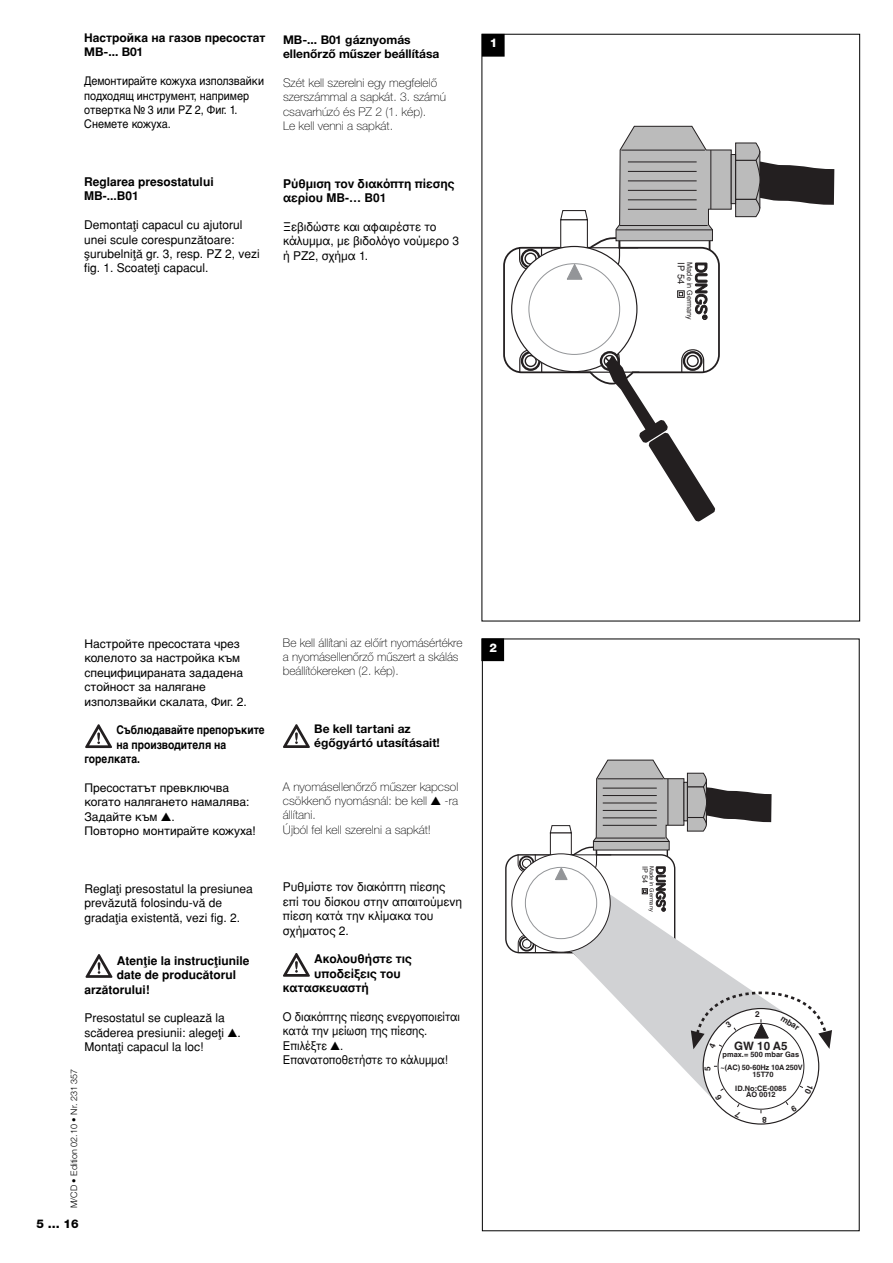
<style>
.page{position:relative;width:893px;height:1263px;background:#fff}
.page>*{position:absolute;margin:0;border:0;box-sizing:border-box;transform-origin:0 0}
.t1{font:100 12px/14.4px "Helvetica Neue CE";color:#000}
.t2{font:12px/14.4px "Pannonica";color:#000}
.t3{font:12px/14.4px "Helvetica Cyr Upright";color:#000}
.t4{font:12px/14.4px "Nimbus San LGR";color:#000}
.t5{font:12px/14.4px "Helvetica Cyr Upright";color:#000;scale:.9 1}
.t6{font:12px/14.4px "Nimbus San LGR";color:#000;scale:.94 1}
.t7{font:700 12px/14.4px "Helvetica Neue CE";color:#000}
.t8{font:700 12px/14.4px "Pannonica";color:#000}
.t9{font:700 12px/14.4px "Nimbus San LGR";color:#000}
.t10{font:700 12px "Helvetica Cyr";color:#000;scale:.86 1}
.t11{font:700 12px "Helvetica Cyr";color:#000}
.t12{font:800 12px "Helvetica Neue LT Std";color:#000}
.t13{font:800 12px "Helvetica Neue LT Std";color:#fff}
.t14{font:700 11.55px "Helvetica";color:#231f20}
.t15{font:9.3px "Helvetica";color:#231f20}
.t16{font:300 9px "Helvetica Neue LT Std";color:#000}
.t17{font:700 8.25px "Helvetica";color:#231f20}
.t18{font:700 7.35px/13.5px "Helvetica";color:#231f20}
.t19{font:7.35px "Helvetica";color:#231f20}
.t20{font:7.2px "Helvetica";color:#231f20}
.t21{font:5.7px "Helvetica";color:#231f20}
</style>
<div class="page">
<div style="left:482px;top:34px;width:22px;height:22px;background:#000"></div>
<div style="left:482px;top:639px;width:21px;height:22px;background:#000"></div>
<div style="left:481px;top:639px;width:23px;height:22px;border:1px solid #000"></div>
<svg style="left:85px;top:724px;width:27px;height:24px"></svg>
<svg style="left:283px;top:724px;width:27px;height:24px"></svg>
<svg style="left:85px;top:954px;width:27px;height:24px"></svg>
<svg style="left:283px;top:953px;width:27px;height:24px"></svg>
<svg style="left:503px;top:125px;width:358px;height:400px"></svg>
<svg style="left:731px;top:154px;width:4px;height:50px"></svg>
<svg style="left:583px;top:963px;width:168px;height:112px;fill:#d1d2d4"></svg>
<svg style="left:505px;top:759px;width:267px;height:204px"></svg>
<svg style="left:683px;top:782px;width:4px;height:39px"></svg>
<svg style="left:690px;top:990px;width:142px;height:128px"></svg>
<p class="t11" style="left:84px;top:33px;width:183px">Настройка на газов пресостат</p>
<p class="t7" style="left:84px;top:46px;width:60px">MB-... B01</p>
<p class="t5" style="left:84px;top:75px;width:201px">Демонтирайте кожуха използвайки подходящ инструмент, например отвертка № 3 или PZ 2, Фиг. 1.<br>Снемете кожуха.</p>
<p class="t8" style="left:84px;top:176px;width:131px">Reglarea presostatului<br>MB-...B01</p>
<p class="t2" style="left:84px;top:219px;width:177px">Demontaøi capacul cu ajutorul unei scule corespunzåtoare: μurubelniøå gr. 3, resp. PZ 2, vezi fig. 1. Scoateøi capacul.</p>
<p class="t7" style="left:283px;top:33px;width:158px">MB-... B01 gáznyomás ellenőrző műszer beállítása</p>
<p class="t1" style="left:283px;top:76px;width:164px">Szét kell szerelni egy megfelelő szerszámmal a sapkát. 3. számú csavarhúzó és PZ 2 (1. kép).<br>Le kell venni a sapkát.</p>
<p class="t9" style="left:283px;top:177px;width:173px">Ρύθμιση τον διακόπτη πίεσης αερίου ΜΒ-… Β01</p>
<p class="t4" style="left:283px;top:220px;width:177px">Ξεβιδώστε και αφαιρέστε το κάλυμμα, με βιδολόγο νούμερο 3 ή ΡΖ2, σχήμα 1.</p>
<p class="t13" style="left:489px;top:38px;width:9px">1</p>
<p class="t1" style="left:283px;top:636px;width:181px">Be kell állítani az előírt nyomásértékre a nyomásellenőrző műszert a skálás beállítókereken (2. kép).</p>
<p class="t3" style="left:85px;top:637px;width:157px">Настройте пресостата чрез</p>
<p class="t13" style="left:489px;top:644px;width:9px">2</p>
<p class="t3" style="left:85px;top:652px;width:164px">колелото за настройка към специфицираната зададена стойност за налягане използвайки скалата, Фиг. 2.</p>
<p class="t10" style="left:116px;top:725px;width:174px">Съблюдавайте препоръките</p>
<p class="t10" style="left:116px;top:740px;width:129px">на производителя на</p>
<p class="t10" style="left:85px;top:754px;width:66px">горелката.</p>
<p class="t3" style="left:85px;top:781px;width:173px">Пресостатът превключва когато налягането намалява:<br>Задайте към ▲.<br>Повторно монтирайте кожуха!</p>
<p class="t7" style="left:314px;top:723px;width:127px">Be kell tartani az égőgyártó utasításait!</p>
<p class="t1" style="left:283px;top:780px;width:177px">A nyomásellenőrző műszer kapcsol csökkenő nyomásnál: be kell ▲ -ra állítani.<br>Újból fel kell szerelni a sapkát!</p>
<p class="t2" style="left:85px;top:882px;width:170px">Reglaøi presostatul la presiunea prevåzutå folosindu-vå de gradaøia existentå, vezi fig. 2.</p>
<p class="t8" style="left:117px;top:954px;width:134px">Atenøie la instrucøiunile</p>
<p class="t8" style="left:117px;top:969px;width:121px">date de producåtorul</p>
<p class="t8" style="left:85px;top:983px;width:67px">arzåtorului!</p>
<p class="t2" style="left:85px;top:1012px;width:158px">Presostatul se cupleazå la scåderea presiunii: alegeøi ▲.<br>Montaøi capacul la loc!</p>
<p class="t16" style="left:71px;top:1208px;width:141px;rotate:-90deg">M/CD • Edition 02.10 • Nr. 231 357</p>
<p class="t12" style="left:36px;top:1220px;width:44px">5 … 16</p>
<p class="t4" style="left:283px;top:881px;width:181px">Ρυθμίστε τον διακόπτη πίεσης επί του δίσκου στην απαιτούμενη πίεση κατά την κλίμακα του σχήματος 2.</p>
<p class="t9" style="left:314px;top:953px;width:99px">Ακολουθήστε τις</p>
<p class="t9" style="left:314px;top:967px;width:88px">υποδείξεις του</p>
<p class="t9" style="left:283px;top:982px;width:87px">κατασκευαστή</p>
<p class="t6" style="left:283px;top:1011px;width:190px">Ο διακόπτης πίεσης ενεργοποιείται κατά την μείωση της πίεσης.<br>Επιλέξτε ▲.<br>Επανατοποθετήστε το κάλυμμα!</p>
<p class="t15" style="left:684px;top:262px;width:23px;rotate:90deg">IP 54</p>
<p class="t20" style="left:692px;top:262px;width:59px;rotate:90deg">Made in Germany</p>
<p class="t19" style="left:647px;top:866px;width:18px;rotate:90deg">IP 54</p>
<p class="t21" style="left:653px;top:866px;width:47px;rotate:90deg">Made in Germany</p>
<p class="t17" style="left:704px;top:1071px;width:6px;rotate:-90deg">5</p>
<p class="t17" style="left:755px;top:1011px;width:6px">2</p>
<p class="t17" style="left:783px;top:1015px;width:22px;rotate:32deg">mbar</p>
<p class="t14" style="left:734px;top:1042px;width:55px">GW 10 A5</p>
<p class="t18" style="left:720px;top:1048px;width:84px">pmax.= 500 mbar Gas ~(AC) 50-60Hz 10A 250V</p>
<p class="t18" style="left:735px;top:1069px;width:53px;text-align:center">15T70<br>ID.No:CE-0085</p>
<p class="t18" style="left:746px;top:1089px;width:31px">AO 0012</p>
<p class="t17" style="left:766px;top:1123px;width:6px;rotate:-180deg">8</p>
</div>
